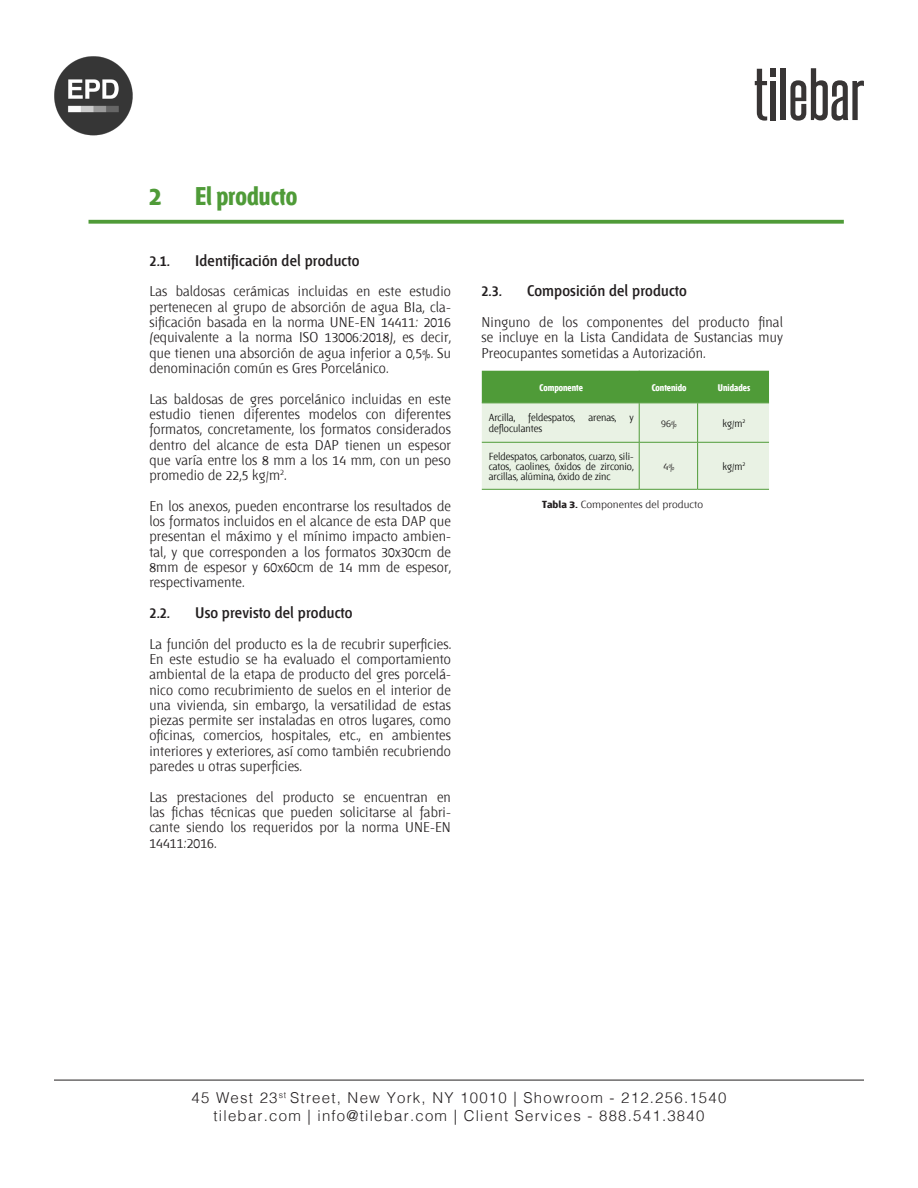
<style>
.page{position:relative;width:918px;height:1188px;background:#fff}
.page>*{position:absolute;margin:0;border:0;box-sizing:border-box;transform-origin:0 0}
.t1{font:25.5px "AENOR Fontana ND Titulares";color:#4f9b38}
.t2{font:15.3px "AENOR Fontana ND Demibold";letter-spacing:.01em;color:#231f20}
.t3{font:300 15px/18px "Helvetica";letter-spacing:.08em;color:#231f20;text-align:center}
.t4{font:14.1px/15.3px "AENOR Fontana ND";letter-spacing:.01em;color:#231f20;text-align:justify}
.t5{font:10.2px/10.2px "AENOR Fontana ND";color:#000;text-align:justify}
.t6{font:10.2px "AENOR Fontana ND";letter-spacing:.005em;color:#231f20;scale:1.11 1}
.t7{font:10.2px "AENOR Fontana ND";letter-spacing:.005em;color:#231f20}
.t8{font:9.6px "AENOR Fontana ND Titulares";color:#fff}
.s1{font-weight:700}
</style>
<div class="page">
<hr style="left:54px;top:1080px;width:810px;height:1px;background:#231f20">
<div style="left:770px;top:68px;width:6px;height:8px;background:#383535"></div>
<svg style="left:755px;top:69px;width:12px;height:52px"></svg>
<div style="left:770px;top:81px;width:6px;height:39px;background:#383535"></div>
<div style="left:781px;top:68px;width:5px;height:52px;background:#383535"></div>
<svg style="left:790px;top:68px;width:74px;height:53px"></svg>
<img style="left:54px;top:56px;width:79px;height:80px">
<svg style="left:89px;top:220px;width:755px;height:4px;background:#5ea349"></svg>
<svg style="left:482px;top:371px;width:287px;height:118px;background:#bdd9b3"></svg>
<hr style="left:639px;top:371px;width:1px;height:32px;background:#4f9b38">
<hr style="left:482px;top:403px;width:157px;height:1px;background:#4f9b38">
<hr style="left:639px;top:403px;width:59px;height:1px;background:#4f9b38">
<hr style="left:698px;top:403px;width:71px;height:1px;background:#4f9b38">
<hr style="left:639px;top:403px;width:1px;height:39px;background:#4f9b38">
<hr style="left:697px;top:403px;width:1px;height:39px;background:#4f9b38">
<hr style="left:482px;top:442px;width:157px;height:1px;background:#4f9b38">
<hr style="left:639px;top:442px;width:59px;height:1px;background:#4f9b38">
<hr style="left:639px;top:443px;width:1px;height:46px;background:#4f9b38">
<hr style="left:698px;top:442px;width:71px;height:1px;background:#4f9b38">
<hr style="left:697px;top:443px;width:1px;height:46px;background:#4f9b38">
<hr style="left:482px;top:489px;width:157px;height:1px;background:#4f9b38">
<hr style="left:639px;top:489px;width:59px;height:1px;background:#4f9b38">
<hr style="left:698px;top:489px;width:71px;height:1px;background:#4f9b38">
<p class="t1" style="left:149px;top:184px;width:13px">2</p>
<p class="t1" style="left:195px;top:184px;width:104px">El producto</p>
<p class="t2" style="left:149px;top:253px;width:22px">2.1.</p>
<p class="t2" style="left:195px;top:253px;width:166px">Identificación del producto</p>
<p class="t4" style="left:149px;top:285px;width:303px">Las baldosas cerámicas incluidas en este estudio pertenecen al grupo de absorción de agua BIa, cla&shy;sificación basada en la norma UNE-EN 14411: 2016 (equivalente a la norma ISO 13006:2018), es decir, que tienen una absorción de agua inferior a 0,5%. Su denominación común es Gres Porcelánico.</p>
<p class="t4" style="left:149px;top:392px;width:303px">Las baldosas de gres porcelánico incluidas en este estudio tienen diferentes modelos con diferentes formatos, concretamente, los formatos considerados dentro del alcance de esta DAP tienen un espesor que varía entre los 8 mm a los 14 mm, con un peso promedio de 22,5 kg/m<sup>2</sup>.</p>
<p class="t4" style="left:149px;top:499px;width:303px">En los anexos, pueden encontrarse los resultados de los formatos incluidos en el alcance de esta DAP que presentan el máximo y el mínimo impacto ambien&shy;tal, y que corresponden a los formatos 30x30cm de 8mm de espesor y 60x60cm de 14 mm de espesor, respectivamente.</p>
<p class="t2" style="left:149px;top:605px;width:22px">2.2.</p>
<p class="t2" style="left:195px;top:605px;width:159px">Uso previsto del producto</p>
<p class="t4" style="left:149px;top:637px;width:303px">La función del producto es la de recubrir superficies.<br>En este estudio se ha evaluado el comportamiento ambiental de la etapa de producto del gres porcelá&shy;nico como recubrimiento de suelos en el interior de una vivienda, sin embargo, la versatilidad de estas piezas permite ser instaladas en otros lugares, como oficinas, comercios, hospitales, etc., en ambientes interiores y exteriores, así como también recubriendo paredes u otras superficies.</p>
<p class="t4" style="left:149px;top:790px;width:303px">Las prestaciones del producto se encuentran en las fichas técnicas que pueden solicitarse al fabri&shy;cante siendo los requeridos por la norma UNE-EN 14411:2016.</p>
<p class="t2" style="left:481px;top:284px;width:22px">2.3.</p>
<p class="t2" style="left:527px;top:284px;width:161px">Composición del producto</p>
<p class="t4" style="left:481px;top:315px;width:303px">Ninguno de los componentes del producto final se incluye en la Lista Candidata de Sustancias muy Preocupantes sometidas a Autorización.</p>
<p class="t8" style="left:540px;top:383px;width:45px">Componente</p>
<p class="t8" style="left:652px;top:383px;width:36px">Contenido</p>
<p class="t8" style="left:718px;top:383px;width:34px">Unidades</p>
<p class="t5" style="left:489px;top:413px;width:28px">Arcilla,</p>
<p class="t5" style="left:528px;top:413px;width:49px">feldespatos,</p>
<p class="t5" style="left:588px;top:413px;width:30px">arenas,</p>
<p class="t5" style="left:629px;top:413px;width:6px">y</p>
<p class="t5" style="left:489px;top:424px;width:55px">defloculantes</p>
<p class="t7" style="left:661px;top:418px;width:17px">96%</p>
<p class="t5" style="left:723px;top:418px;width:24px">kg/m<sup>2</sup></p>
<p class="t5" style="left:489px;top:451px;width:146px">Feldespatos, carbonatos, cuarzo, sili&shy;catos, caolines, óxidos de zirconio, arcillas, alúmina, óxido de zinc</p>
<p class="t7" style="left:664px;top:461px;width:12px">4%</p>
<p class="t5" style="left:723px;top:462px;width:24px">kg/m<sup>2</sup></p>
<p class="t6" style="left:542px;top:500px;width:147px"><span class="s1">Tabla 3.</span> Componentes del producto</p>
<p class="t3" style="left:192px;top:1087px;width:536px">45 West 23<sup>st</sup> Street, New York, NY 10010 | Showroom - 212.256.1540 tilebar.com | info@tilebar.com | Client Services - 888.541.3840</p>
</div>
